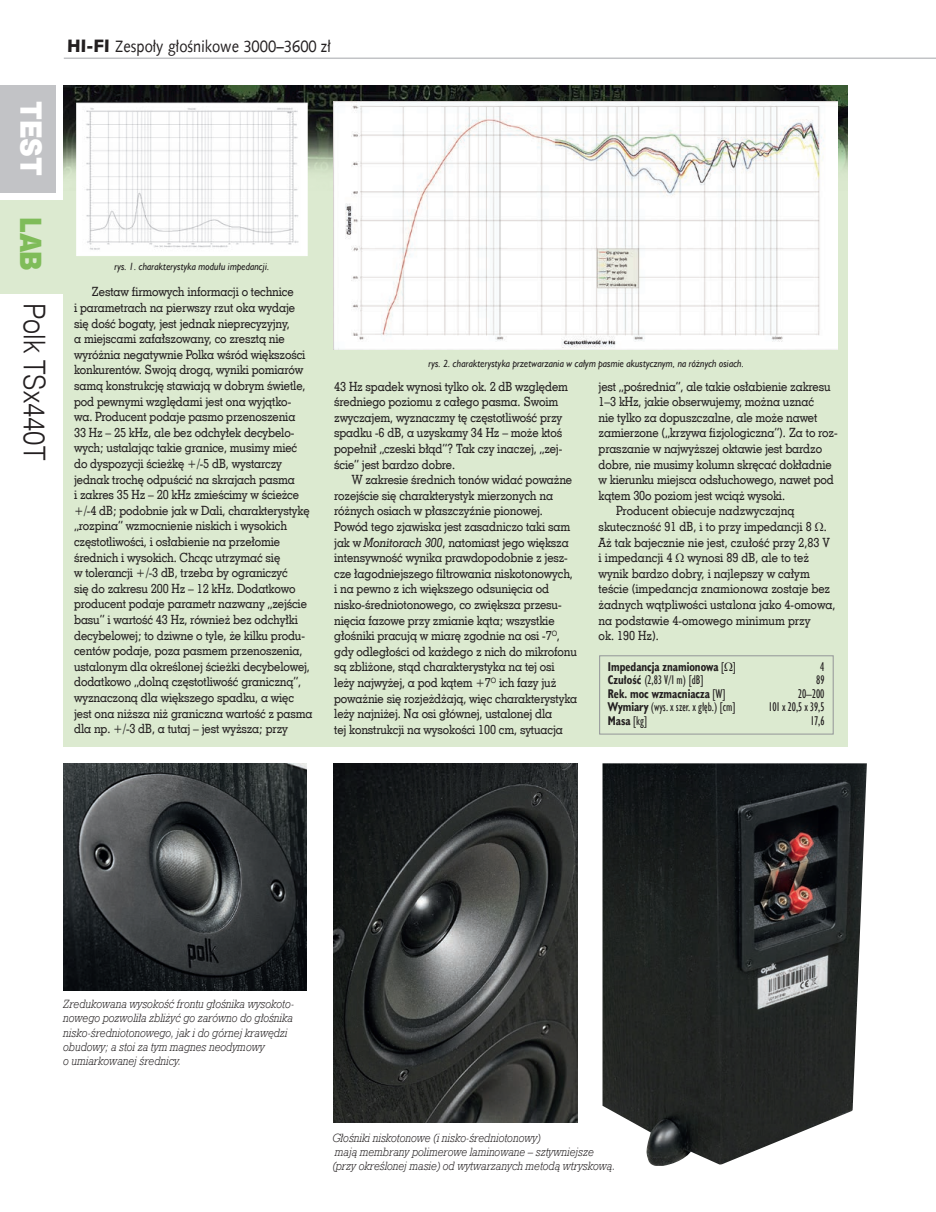
<style>
.page{position:relative;width:936px;height:1212px;background:#fff}
.page>*{position:absolute;margin:0;border:0;box-sizing:border-box;transform-origin:0 0}
.t1{font:30px "Swis 721 Lt EU";color:#231f20;scale:.9 1}
.t2{font:27.15px "Swis 721 Blk 2 EU";color:#fff;scale:.9 1}
.t3{font:27.15px "Swis 721 Blk 2 EU";color:#7fbc59;scale:.9 1}
.t4{font:16.5px "Humanst 531 EU";color:#231f20;scale:.9 1}
.t5{font:12.75px/15.6px "Geo Slab 703 Md EU";letter-spacing:-.01em;color:#231f20;scale:.9 1}
.t6{font:12.75px "Humanst 521 Cn EU";color:#231f20;scale:.9 1}
.t7{font:700 12.75px "Humanst 521 Cn EU";color:#231f20;scale:.9 1}
.t8{font:italic 12px/14.4px "Geo Slab 712 Lt EU";color:#231f20;scale:.9 1}
.t9{font:italic 10.5px "Humanst 521 EU";color:#231f20;scale:.9 1}
.s1{font-family:"Humanst 531 Blk EU";font-size:18px}
.s2{font-style:italic}
.s3{font-weight:400}
.s4{font-weight:700}
</style>
<div class="page">
<div style="left:0;top:85px;width:55px;height:107px;background:#c2c3c6"></div>
<hr style="left:64px;top:58px;width:871px;height:1px;background:#c2c3c6">
<div style="left:64px;top:85px;width:783px;height:661px;background:#dcead0"></div>
<img style="left:64px;top:85px;width:783px;height:106px">
<div style="left:0;top:200px;width:64px;height:94px;background:#dcead0"></div>
<img style="left:333px;top:102px;width:504px;height:248px">
<div style="left:76px;top:103px;width:231px;height:153px;background:#fff;border:1px solid #fff"></div>
<img style="left:86px;top:108px;width:213px;height:142px">
<div style="left:599px;top:656px;width:234px;height:78px;border:1px solid #939598"></div>
<img style="left:333px;top:763px;width:244px;height:360px">
<img style="left:64px;top:763px;width:242px;height:227px">
<img style="left:602px;top:763px;width:264px;height:403px">
<h2 class="t2" style="left:50px;top:101px;width:85px;rotate:90deg">TEST</h2>
<h2 class="t3" style="left:49px;top:217px;width:61px;rotate:90deg">LAB</h2>
<h1 class="t1" style="left:53px;top:303px;width:176px;rotate:90deg">Polk TSx440T</h1>
<p class="t4" style="left:67px;top:35px;width:294px"><span class="s1">HI-FI</span> Zespoły głośnikowe 3000–3600 zł</p>
<p class="t9" style="left:114px;top:259px;width:174px">rys. 1. charakterystyka modułu impedancji.</p>
<p class="t5" style="left:74px;top:284px;width:266px;text-indent:18px">Zestaw firmowych informacji o technice<br>i parametrach na pierwszy rzut oka wydaje się dość bogaty, jest jednak nieprecyzyjny,<br>a miejscami zafałszowany, co zresztą nie wyróżnia negatywnie Polka wśród większości konkurentów. Swoją drogą, wyniki pomiarów samą konstrukcję stawiają w dobrym świetle, pod pewnymi względami jest ona wyjątko&shy;wa. Producent podaje pasmo przenoszenia<br>33 Hz – 25 kHz, ale bez odchyłek decybelo&shy;wych; ustalając takie granice, musimy mieć do dyspozycji ścieżkę +/-5 dB, wystarczy jednak trochę odpuścić na skrajach pasma<br>i zakres 35 Hz – 20 kHz zmieścimy w ścieżce +/-4 dB; podobnie jak w Dali, charakterystykę „rozpina” wzmocnienie niskich i wysokich częstotliwości, i osłabienie na przełomie średnich i wysokich. Chcąc utrzymać się<br>w tolerancji +/-3 dB, trzeba by ograniczyć<br>się do zakresu 200 Hz – 12 kHz. Dodatkowo producent podaje parametr nazwany „zejście basu” i wartość 43 Hz, również bez odchyłki decybelowej; to dziwne o tyle, że kilku produ&shy;centów podaje, poza pasmem przenoszenia, ustalonym dla określonej ścieżki decybelowej, dodatkowo „dolną częstotliwość graniczną”, wyznaczoną dla większego spadku, a więc jest ona niższa niż graniczna wartość z pasma dla np. +/-3 dB, a tutaj – jest wyższa; przy</p>
<p class="t9" style="left:428px;top:357px;width:352px">rys. 2. charakterystyka przetwarzania w całym pasmie akustycznym, na różnych osiach.</p>
<p class="t5" style="left:334px;top:378px;width:261px">43 Hz spadek wynosi tylko ok. 2 dB względem średniego poziomu z całego pasma. Swoim zwyczajem, wyznaczmy tę częstotliwość przy spadku -6 dB, a uzyskamy 34 Hz – może ktoś popełnił „czeski błąd”? Tak czy inaczej, „zej&shy;ście” jest bardzo dobre.</p>
<p class="t5" style="left:334px;top:472px;width:271px;text-indent:18px">W zakresie średnich tonów widać poważne rozejście się charakterystyk mierzonych na różnych osiach w płaszczyźnie pionowej.<br>Powód tego zjawiska jest zasadniczo taki sam jak w <span class="s2">Monitorach 300</span>, natomiast jego większa intensywność wynika prawdopodobnie z jesz&shy;cze łagodniejszego filtrowania niskotonowych, i na pewno z ich większego odsunięcia od nisko-średniotonowego, co zwiększa przesu&shy;nięcia fazowe przy zmianie kąta; wszystkie głośniki pracują w miarę zgodnie na osi -7<sup>O</sup>, gdy odległości od każdego z nich do mikrofonu są zbliżone, stąd charakterystyka na tej osi leży najwyżej, a pod kątem +7<sup>O</sup> ich fazy już poważnie się rozjeżdżają, więc charakterystyka leży najniżej. Na osi głównej, ustalonej dla<br>tej konstrukcji na wysokości 100 cm, sytuacja</p>
<p class="t5" style="left:598px;top:378px;width:259px">jest „pośrednia”, ale takie osłabienie zakresu</p>
<p class="t5" style="left:598px;top:394px;width:241px">1–3 kHz, jakie obserwujemy, można uznać</p>
<p class="t5" style="left:598px;top:409px;width:244px">nie tylko za dopuszczalne, ale może nawet</p>
<p class="t5" style="left:598px;top:425px;width:267px">zamierzone („krzywa fizjologiczna”). Za to roz-</p>
<p class="t5" style="left:598px;top:441px;width:250px">praszanie w najwyższej oktawie jest bardzo</p>
<p class="t5" style="left:598px;top:456px;width:260px">dobre, nie musimy kolumn skręcać dokładnie</p>
<p class="t5" style="left:598px;top:472px;width:263px">w kierunku miejsca odsłuchowego, nawet pod</p>
<p class="t5" style="left:598px;top:487px;width:209px">kątem 30o poziom jest wciąż wysoki.</p>
<p class="t5" style="left:616px;top:503px;width:200px">Producent obiecuje nadzwyczajną</p>
<p class="t5" style="left:598px;top:519px;width:255px">skuteczność 91 dB, i to przy impedancji 8 .</p>
<p class="t5" style="left:598px;top:534px;width:258px">Aż tak bajecznie nie jest, czułość przy 2,83 V</p>
<p class="t5" style="left:598px;top:550px;width:235px">i impedancji 4 wynosi 89 dB, ale to też</p>
<p class="t5" style="left:598px;top:565px;width:236px">wynik bardzo dobry, i najlepszy w całym</p>
<p class="t5" style="left:598px;top:581px;width:259px">teście (impedancja znamionowa zostaje bez</p>
<p class="t5" style="left:598px;top:597px;width:265px">żadnych wątpliwości ustalona jako 4-omowa,</p>
<p class="t5" style="left:598px;top:612px;width:237px">na podstawie 4-omowego minimum przy</p>
<p class="t5" style="left:598px;top:628px;width:69px">ok. 190 Hz).</p>
<p class="t7" style="left:608px;top:659px;width:144px">Impedancja znamionowa <span class="s3">[ ]</span></p>
<p class="t6" style="left:820px;top:659px;width:6px">4</p>
<p class="t6" style="left:608px;top:673px;width:108px"><span class="s4">Czułość</span> (2,83 V/1 m) [dB]</p>
<p class="t6" style="left:816px;top:673px;width:11px">89</p>
<p class="t7" style="left:608px;top:686px;width:132px">Rek. moc wzmacniacza <span class="s3">[W]</span></p>
<p class="t6" style="left:798px;top:686px;width:31px">20–200</p>
<p class="t6" style="left:608px;top:700px;width:143px"><span class="s4">Wymiary</span> (wys. x szer. x głęb.) [cm]</p>
<p class="t6" style="left:769px;top:700px;width:63px">101 x 20,5 x 39,5</p>
<p class="t7" style="left:608px;top:713px;width:45px">Masa <span class="s3">[kg]</span></p>
<p class="t6" style="left:810px;top:713px;width:17px">17,6</p>
<p class="t8" style="left:64px;top:996px;width:258px">Zredukowana wysokość frontu głośnika wysokoto&shy;nowego pozwoliła zbliżyć go zarówno do głośnika nisko-średniotonowego, jak i do górnej krawędzi obudowy; a stoi za tym magnes neodymowy<br>o umiarkowanej średnicy.</p>
<p class="t8" style="left:333px;top:1130px;width:315px">Głośniki niskotonowe (i nisko-średniotonowy)<br>mają membrany polimerowe laminowane – sztywniejsze (przy określonej masie) od wytwarzanych metodą wtryskową.</p>
</div>
